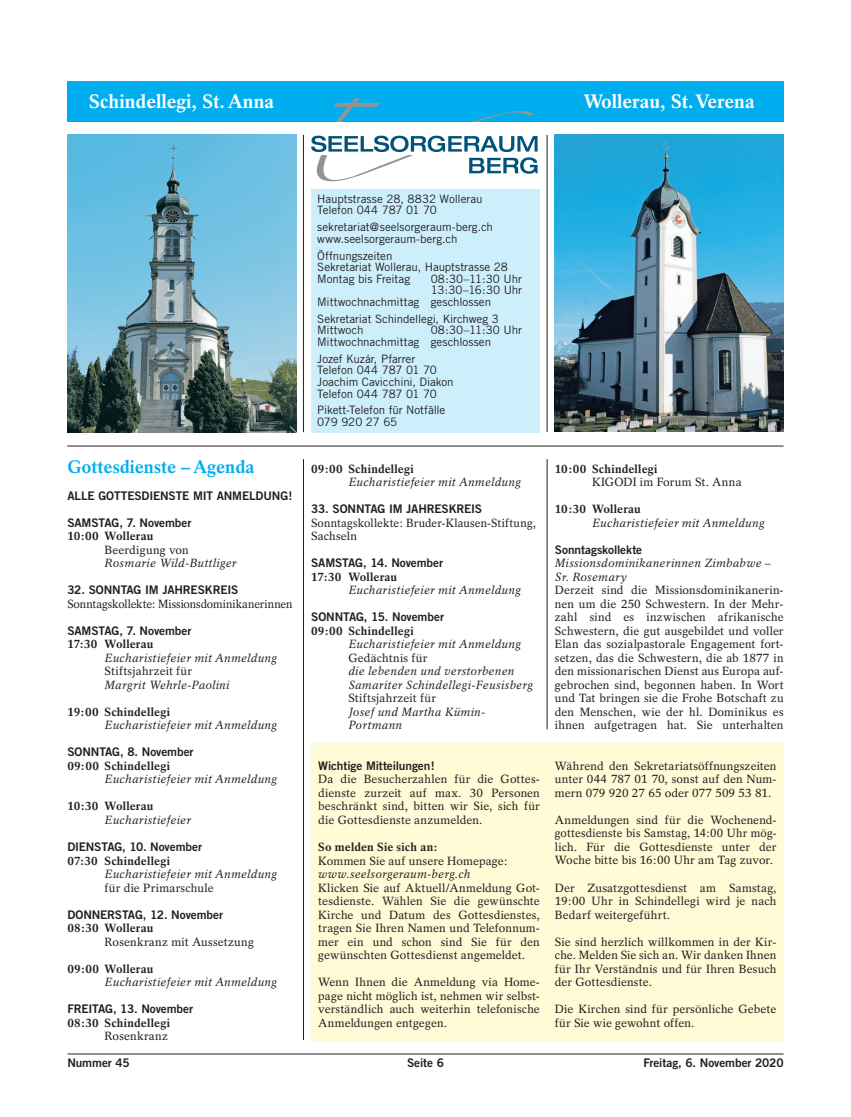
<style>
.page{position:relative;width:851px;height:1117px;background:#fff}
.page>*{position:absolute;margin:0;border:0;box-sizing:border-box;transform-origin:0 0}
.t1{font:700 19.38px "Rotation";color:#fff}
.t2{font:700 18.12px "Rotation";color:#00aeef}
.t3{font:11.88px/13.5px "Rotation";letter-spacing:.01em;color:#231f20;text-align:justify}
.t4{font:italic 11.88px/13.5px "Rotation";letter-spacing:.02em;color:#231f20}
.t5{font:11.88px "Trade Gothic Bold Two";letter-spacing:-.01em;color:#231f20}
.t6{font:700 11.88px "Rotation";letter-spacing:.015em;color:#231f20}
.t7{font:11.5px/11.5px "Trade Gothic";letter-spacing:-.005em;color:#231f20}
</style>
<div class="page">
<hr style="left:67px;top:1053px;width:716px;height:1px;background:#231f20">
<div style="left:311px;top:189px;width:228px;height:243px;background:#cdeffb"></div>
<hr style="left:303px;top:459px;width:1px;height:580px;background:#231f20">
<hr style="left:547px;top:459px;width:1px;height:270px;background:#231f20">
<hr style="left:547px;top:135px;width:1px;height:297px;background:#231f20">
<hr style="left:303px;top:135px;width:1px;height:297px;background:#231f20">
<div style="left:67px;top:81px;width:229px;height:40px;background:#00aeef"></div>
<div style="left:555px;top:81px;width:228px;height:40px;background:#00aeef"></div>
<img style="left:67px;top:135px;width:229px;height:297px">
<img style="left:555px;top:134px;width:228px;height:297px">
<svg style="left:311px;top:136px;width:226px;height:45px"></svg>
<div style="left:296px;top:81px;width:258px;height:40px;background:#00aeef"></div>
<svg style="left:474px;top:111px;width:60px;height:10px"></svg>
<svg style="left:334px;top:98px;width:46px;height:23px"></svg>
<hr style="left:67px;top:445px;width:716px;height:1px;background:#231f20">
<div style="left:311px;top:742px;width:472px;height:297px;background:#fffbd6"></div>
<h1 class="t1" style="left:89px;top:90px;width:186px">Schindellegi, St. Anna</h1>
<h1 class="t1" style="left:583px;top:90px;width:172px">Wollerau, St. Verena</h1>
<h2 class="t2" style="left:67px;top:455px;width:189px">Gottesdienste – Agenda</h2>
<p class="t5" style="left:67px;top:488px;width:227px">ALLE GOTTESDIENSTE MIT ANMELDUNG!</p>
<p class="t5" style="left:67px;top:515px;width:125px">SAMSTAG, 7. November</p>
<p class="t6" style="left:67px;top:529px;width:87px">10:00 Wollerau</p>
<p class="t3" style="left:105px;top:543px;width:86px">Beerdigung von</p>
<p class="t4" style="left:105px;top:556px;width:133px">Rosmarie Wild-Buttliger</p>
<p class="t5" style="left:67px;top:582px;width:172px">32. SONNTAG IM JAHRESKREIS</p>
<p class="t3" style="left:67px;top:597px;width:227px">Sonntagskollekte: Missionsdominikanerinnen</p>
<p class="t5" style="left:67px;top:623px;width:125px">SAMSTAG, 7. November</p>
<p class="t6" style="left:67px;top:637px;width:87px">17:30 Wollerau</p>
<p class="t4" style="left:105px;top:651px;width:174px">Eucharistiefeier mit Anmeldung</p>
<p class="t3" style="left:105px;top:664px;width:89px">Stiftsjahrzeit für</p>
<p class="t4" style="left:105px;top:678px;width:126px">Margrit Wehrle-Paolini</p>
<p class="t6" style="left:67px;top:704px;width:104px">19:00 Schindellegi</p>
<p class="t4" style="left:105px;top:718px;width:174px">Eucharistiefeier mit Anmeldung</p>
<p class="t5" style="left:67px;top:744px;width:128px">SONNTAG, 8. November</p>
<p class="t6" style="left:67px;top:758px;width:104px">09:00 Schindellegi</p>
<p class="t4" style="left:105px;top:772px;width:174px">Eucharistiefeier mit Anmeldung</p>
<p class="t6" style="left:67px;top:799px;width:87px">10:30 Wollerau</p>
<p class="t4" style="left:105px;top:813px;width:88px">Eucharistiefeier</p>
<p class="t5" style="left:67px;top:839px;width:136px">DIENSTAG, 10. November</p>
<p class="t6" style="left:67px;top:853px;width:104px">07:30 Schindellegi</p>
<p class="t4" style="left:105px;top:867px;width:174px">Eucharistiefeier mit Anmeldung</p>
<p class="t3" style="left:105px;top:880px;width:110px">für die Primarschule</p>
<p class="t5" style="left:67px;top:906px;width:157px">DONNERSTAG, 12. November</p>
<p class="t6" style="left:67px;top:920px;width:87px">08:30 Wollerau</p>
<p class="t3" style="left:105px;top:934px;width:151px">Rosenkranz mit Aussetzung</p>
<p class="t6" style="left:67px;top:961px;width:87px">09:00 Wollerau</p>
<p class="t4" style="left:105px;top:975px;width:174px">Eucharistiefeier mit Anmeldung</p>
<p class="t5" style="left:67px;top:1001px;width:127px">FREITAG, 13. November</p>
<p class="t6" style="left:67px;top:1015px;width:104px">08:30 Schindellegi</p>
<p class="t3" style="left:105px;top:1029px;width:65px">Rosenkranz</p>
<p class="t7" style="left:317px;top:193px;width:167px">Hauptstrasse 28, 8832 Wollerau<br>Telefon 044 787 01 70</p>
<p class="t7" style="left:317px;top:221px;width:177px">sekretariat@seelsorgeraum-berg.ch www.seelsorgeraum-berg.ch</p>
<p class="t7" style="left:317px;top:249px;width:192px">Öffnungszeiten<br>Sekretariat Wollerau, Hauptstrasse 28<br>Montag bis Freitag</p>
<p class="t7" style="left:430px;top:273px;width:93px">08:30–11:30 Uhr</p>
<p class="t7" style="left:430px;top:284px;width:93px">13:30–16:30 Uhr</p>
<p class="t7" style="left:317px;top:296px;width:175px">Mittwochnachmittag geschlossen</p>
<p class="t7" style="left:317px;top:313px;width:183px">Sekretariat Schindellegi, Kirchweg 3<br>Mittwoch</p>
<p class="t7" style="left:317px;top:324px;width:206px;text-indent:113px">08:30–11:30 Uhr<br>Mittwochnachmittag geschlossen</p>
<p class="t7" style="left:317px;top:353px;width:138px">Jozef Kuzár, Pfarrer<br>Telefon 044 787 01 70<br>Joachim Cavicchini, Diakon<br>Telefon 044 787 01 70</p>
<p class="t7" style="left:317px;top:404px;width:130px">Pikett-Telefon für Notfälle<br>079 920 27 65</p>
<p class="t6" style="left:311px;top:461px;width:104px">09:00 Schindellegi</p>
<p class="t4" style="left:348px;top:475px;width:174px">Eucharistiefeier mit Anmeldung</p>
<p class="t5" style="left:311px;top:501px;width:172px">33. SONNTAG IM JAHRESKREIS</p>
<p class="t3" style="left:311px;top:516px;width:226px">Sonntagskollekte: Bruder-Klausen-Stiftung,<br>Sachseln</p>
<p class="t5" style="left:311px;top:555px;width:133px">SAMSTAG, 14. November</p>
<p class="t6" style="left:311px;top:569px;width:87px">17:30 Wollerau</p>
<p class="t4" style="left:348px;top:583px;width:174px">Eucharistiefeier mit Anmeldung</p>
<p class="t5" style="left:311px;top:609px;width:134px">SONNTAG, 15. November</p>
<p class="t6" style="left:311px;top:623px;width:104px">09:00 Schindellegi</p>
<p class="t4" style="left:348px;top:637px;width:174px">Eucharistiefeier mit Anmeldung</p>
<p class="t3" style="left:348px;top:651px;width:80px">Gedächtnis für</p>
<p class="t4" style="left:348px;top:664px;width:186px">die lebenden und verstorbenen<br>Samariter Schindellegi-Feusisberg</p>
<p class="t3" style="left:348px;top:691px;width:89px">Stiftsjahrzeit für</p>
<p class="t4" style="left:348px;top:705px;width:138px">Josef und Martha Kümin-<br>Portmann</p>
<p class="t5" style="left:318px;top:758px;width:118px">Wichtige Mitteilungen!</p>
<p class="t3" style="left:318px;top:772px;width:223px">Da die Besucherzahlen für die Gottes&shy;dienste zurzeit auf max. 30 Personen beschränkt sind, bitten wir Sie, sich für die Gottesdienste anzumelden.</p>
<p class="t6" style="left:318px;top:839px;width:120px">So melden Sie sich an:</p>
<p class="t3" style="left:318px;top:853px;width:191px">Kommen Sie auf unsere Homepage:</p>
<p class="t4" style="left:318px;top:867px;width:154px">www.seelsorgeraum-berg.ch</p>
<p class="t3" style="left:318px;top:880px;width:223px">Klicken Sie auf Aktuell/Anmeldung Got&shy;tesdienste. Wählen Sie die gewünschte Kirche und Datum des Gottesdienstes, tragen Sie Ihren Namen und Telefonnum&shy;mer ein und schon sind Sie für den gewünschten Gottesdienst angemeldet.</p>
<p class="t3" style="left:318px;top:975px;width:223px">Wenn Ihnen die Anmeldung via Home&shy;page nicht möglich ist, nehmen wir selbst&shy;verständlich auch weiterhin telefonische Anmeldungen entgegen.</p>
<p class="t6" style="left:554px;top:461px;width:104px">10:00 Schindellegi</p>
<p class="t3" style="left:592px;top:475px;width:151px">KIGODI im Forum St. Anna</p>
<p class="t6" style="left:554px;top:502px;width:87px">10:30 Wollerau</p>
<p class="t4" style="left:592px;top:516px;width:174px">Eucharistiefeier mit Anmeldung</p>
<p class="t5" style="left:554px;top:542px;width:89px">Sonntagskollekte</p>
<p class="t4" style="left:554px;top:556px;width:217px">Missionsdominikanerinnen Zimbabwe –<br>Sr. Rosemary</p>
<p class="t3" style="left:554px;top:583px;width:230px">Derzeit sind die Missionsdominikanerin&shy;nen um die 250 Schwestern. In der Mehr&shy;zahl sind es inzwischen afrikanische Schwestern, die gut ausgebildet und voller Elan das sozialpastorale Engagement fort&shy;setzen, das die Schwestern, die ab 1877 in den missionarischen Dienst aus Europa auf&shy;gebrochen sind, begonnen haben. In Wort und Tat bringen sie die Frohe Botschaft zu den Menschen, wie der hl. Dominikus es ihnen aufgetragen hat. Sie unterhalten</p>
<p class="t3" style="left:555px;top:759px;width:223px">Während den Sekretariatsöffnungszeiten unter 044 787 01 70, sonst auf den Num&shy;mern 079 920 27 65 oder 077 509 53 81.</p>
<p class="t3" style="left:555px;top:813px;width:223px">Anmeldungen sind für die Wochenend&shy;gottesdienste bis Samstag, 14:00 Uhr mög&shy;lich. Für die Gottesdienste unter der Woche bitte bis 16:00 Uhr am Tag zuvor.</p>
<p class="t3" style="left:555px;top:880px;width:223px">Der Zusatzgottesdienst am Samstag, 19:00 Uhr in Schindellegi wird je nach Bedarf weitergeführt.</p>
<p class="t3" style="left:555px;top:934px;width:223px">Sie sind herzlich willkommen in der Kir&shy;che. Melden Sie sich an. Wir danken Ihnen für Ihr Verständnis und für Ihren Besuch der Gottesdienste.</p>
<p class="t3" style="left:555px;top:1002px;width:223px">Die Kirchen sind für persönliche Gebete für Sie wie gewohnt offen.</p>
<p class="t5" style="left:67px;top:1055px;width:64px">Nummer 45</p>
<p class="t5" style="left:407px;top:1055px;width:38px">Seite 6</p>
<p class="t5" style="left:643px;top:1055px;width:142px">Freitag, 6. November 2020</p>
</div>
